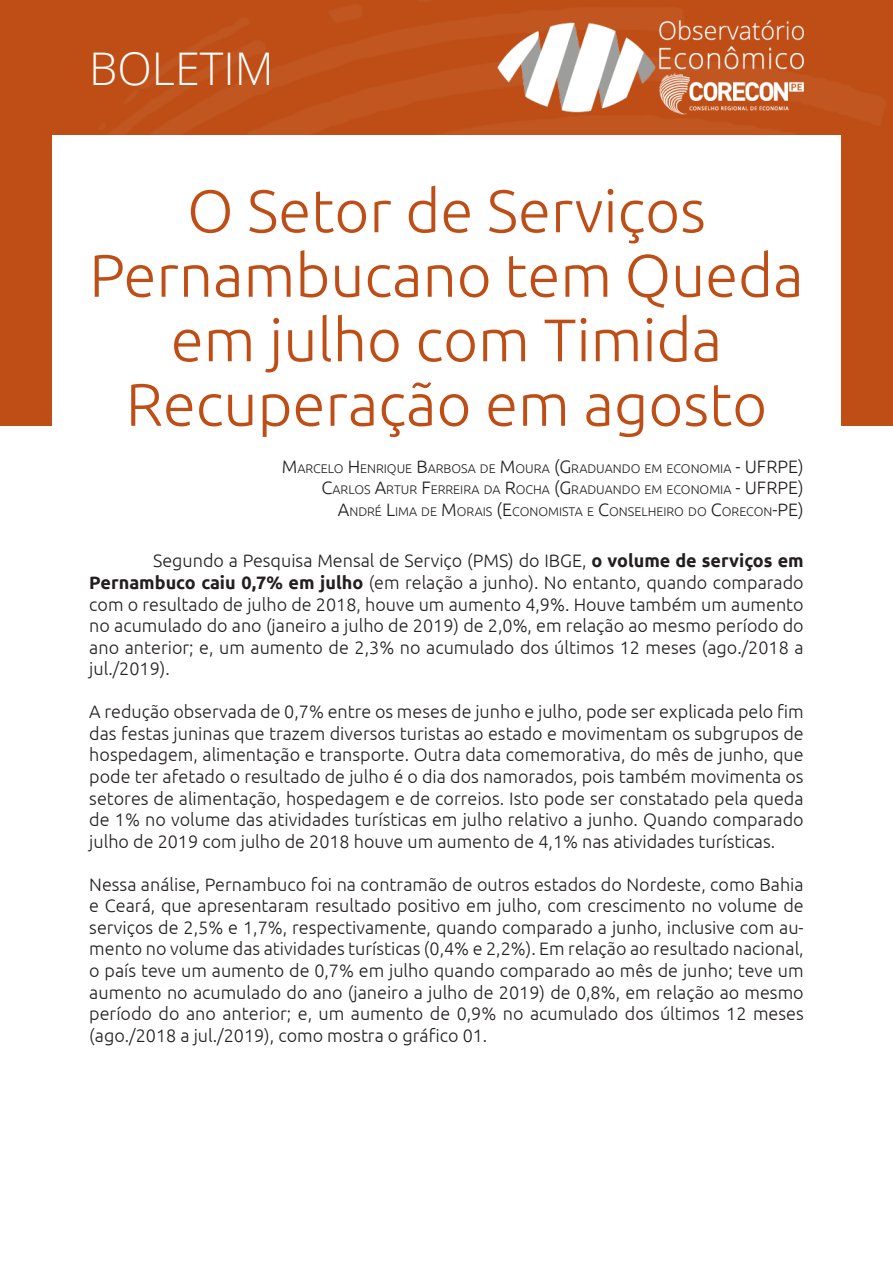
<style>
.page{position:relative;width:893px;height:1263px;background:#fff}
.page>*{position:absolute;margin:0;border:0;box-sizing:border-box;transform-origin:0 0}
.t1{font:300 60px "Ubuntu";color:#be4e16}
.t2{font:300 45px "Open Sans";color:#fff}
.t3{font:300 18px/21.6px "Ubuntu";color:#231f20;text-align:justify}
.t4{font:300 12.6px "Ubuntu";color:#231f20}
.s1{font-size:18px}
.s2{font-weight:700}
</style>
<div class="page">
<div style="left:0;top:0;width:51px;height:426px;background:#be4e16"></div>
<div style="left:842px;top:0;width:51px;height:426px;background:#be4e16"></div>
<img style="left:51px;top:0;width:791px;height:135px">
<img style="left:497px;top:21px;width:307px;height:94px">
<p class="t2" style="left:89px;top:38px;width:186px">BOLETIM</p>
<p class="t1" style="left:187px;top:175px;width:520px">O Setor de Serviços</p>
<p class="t1" style="left:89px;top:239px;width:716px">Pernambucano tem Queda</p>
<p class="t1" style="left:171px;top:304px;width:553px">em julho com Timida</p>
<p class="t1" style="left:126px;top:368px;width:643px">Recuperação em agosto</p>
<p class="t4" style="left:282px;top:461px;width:523px"><span class="s1">M</span>ARCELO <span class="s1">H</span> ENRIQUE <span class="s1">B</span>ARBOSA DE <span class="s1">M</span> OURA <span class="s1">(G</span>RADUANDO EM ECONOMIA <span class="s1">- U FRPE)</span></p>
<p class="t4" style="left:322px;top:482px;width:484px"><span class="s1">C</span>ARLOS <span class="s1">A</span>RTUR <span class="s1">F</span>ERREIRA DA <span class="s1">R</span>OCHA <span class="s1">(G</span>RADUANDO EM ECONOMIA <span class="s1">- U FRPE)</span></p>
<p class="t4" style="left:338px;top:504px;width:467px"><span class="s1">A</span>NDRÉ <span class="s1">L</span>IMA DE <span class="s1">M</span> ORAIS <span class="s1">(E</span>CONOMISTA E <span class="s1">C</span>ONSELHEIRO DO <span class="s1">C</span>ORECON<span class="s1">-PE)</span></p>
<p class="t3" style="left:89px;top:550px;width:716px;text-indent:64px">Segundo a Pesquisa Mensal de Serviço (PMS) do IBGE, <span class="s2">o volume de serviços em Pernambuco caiu 0,7% em julho</span> (em relação a junho). No entanto, quando comparado com o resultado de julho de 2018, houve um aumento 4,9%. Houve também um aumento no acumulado do ano (janeiro a julho de 2019) de 2,0%, em relação ao mesmo período do ano anterior; e, um aumento de 2,3% no acumulado dos últimos 12 meses (ago./2018 a jul./2019).</p>
<p class="t3" style="left:89px;top:700px;width:716px">A redução observada de 0,7% entre os meses de junho e julho, pode ser explicada pelo fim das festas juninas que trazem diversos turistas ao estado e movimentam os subgrupos de hospedagem, alimentação e transporte. Outra data comemorativa, do mês de junho, que pode ter afetado o resultado de julho é o dia dos namorados, pois também movimenta os setores de alimentação, hospedagem e de correios. Isto pode ser constatado pela queda de 1% no volume das atividades turísticas em julho relativo a junho. Quando comparado julho de 2019 com julho de 2018 houve um aumento de 4,1% nas atividades turísticas.</p>
<p class="t3" style="left:89px;top:873px;width:716px">Nessa análise, Pernambuco foi na contramão de outros estados do Nordeste, como Bahia e Ceará, que apresentaram resultado positivo em julho, com crescimento no volume de serviços de 2,5% e 1,7%, respectivamente, quando comparado a junho, inclusive com au&shy;mento no volume das atividades turísticas (0,4% e 2,2%). Em relação ao resultado nacional, o país teve um aumento de 0,7% em julho quando comparado ao mês de junho; teve um aumento no acumulado do ano (janeiro a julho de 2019) de 0,8%, em relação ao mesmo período do ano anterior; e, um aumento de 0,9% no acumulado dos últimos 12 meses (ago./2018 a jul./2019), como mostra o gráfico 01.</p>
</div>
